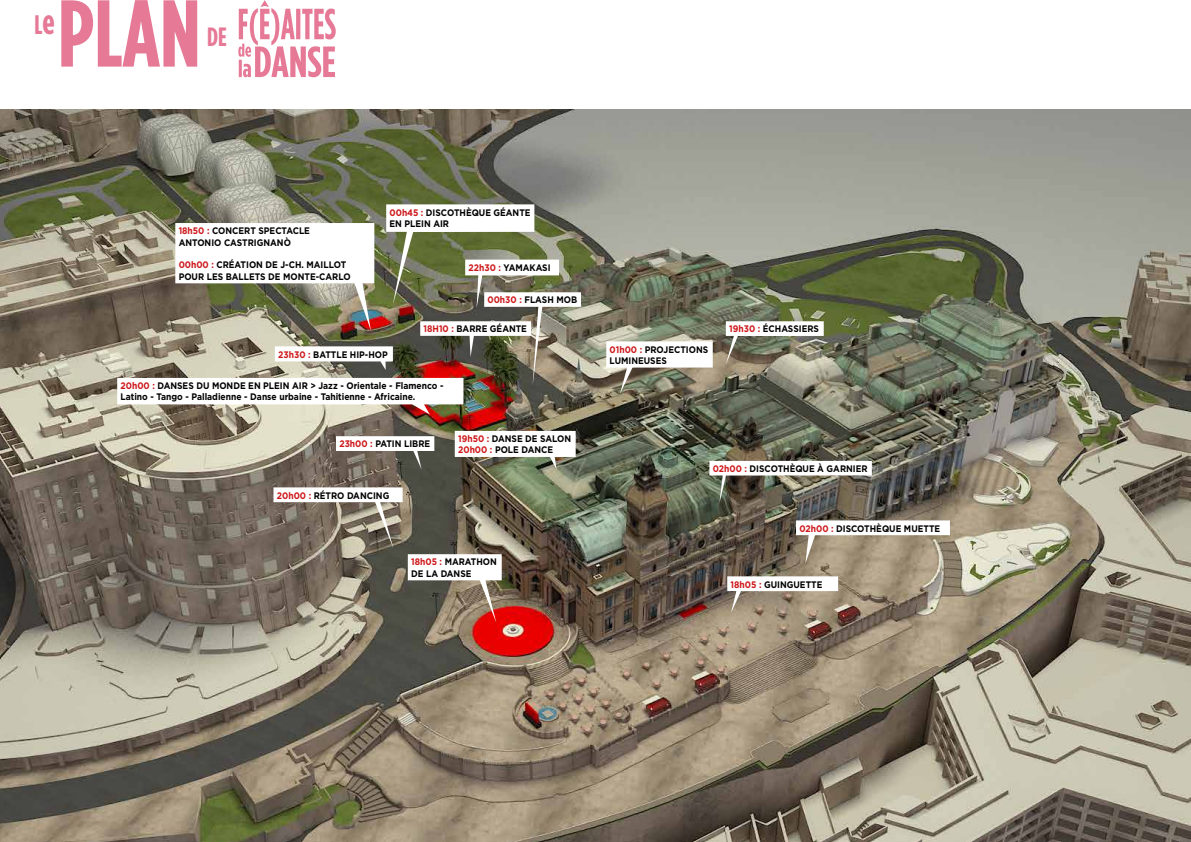
<style>
.page{position:relative;width:1191px;height:842px;background:#fff}
.page>*{position:absolute;margin:0;border:0;box-sizing:border-box;transform-origin:0 0}
.t1{font:700 94.7px "Gotham Condensed";color:#e67a96}
.t2{font:700 26.7px "Gotham Condensed";color:#e67a96}
.t3{font:700 26.4px "Gotham Condensed";color:#e67a96}
.t4{font:700 9.5px/11.4px "Gotham";color:#000;scale:.9 1}
.s1{font-size:34.7px}
.s2{color:#cd171a}
</style>
<div class="page">
<img style="left:0;top:109px;width:1191px;height:733px">
<svg style="left:408px;top:554px;width:94px;height:69px"></svg>
<svg style="left:455px;top:431px;width:120px;height:38px"></svg>
<svg style="left:336px;top:436px;width:98px;height:33px"></svg>
<svg style="left:273px;top:487px;width:130px;height:61px"></svg>
<img style="left:117px;top:204px;width:464px;height:210px">
<svg style="left:238px;top:0;width:98px;height:77px"></svg>
<svg style="left:726px;top:321px;width:97px;height:43px"></svg>
<img style="left:709px;top:461px;width:163px;height:43px">
<svg style="left:796px;top:520px;width:154px;height:44px"></svg>
<svg style="left:727px;top:576px;width:111px;height:37px"></svg>
<svg style="left:606px;top:341px;width:106px;height:53px"></svg>
<h1 class="t1" style="left:58px;top:-20px;width:144px">PLAN</h1>
<h2 class="t2" style="left:34px;top:10px;width:22px">L<span class="s1">e</span></h2>
<h3 class="t3" style="left:207px;top:22px;width:21px">DE</h3>
<p class="t4" style="left:389px;top:206px;width:158px"><span class="s2">00h45 :</span> DISCOTHÈQUE GÉANTE<br>EN PLEIN AIR</p>
<p class="t4" style="left:179px;top:225px;width:147px"><span class="s2">18h50 :</span> CONCERT SPECTACLE<br>ANTONIO CASTRIGNANÒ</p>
<p class="t4" style="left:179px;top:259px;width:193px"><span class="s2">00h00 :</span> CRÉATION DE J-CH. MAILLOT<br>POUR LES BALLETS DE MONTE-CARLO</p>
<p class="t4" style="left:468px;top:261px;width:93px"><span class="s2">22h30 :</span> YAMAKASI</p>
<p class="t4" style="left:487px;top:294px;width:101px"><span class="s2">00h30 :</span> FLASH MOB</p>
<p class="t4" style="left:423px;top:323px;width:116px"><span class="s2">18H10 :</span> BARRE GÉANTE</p>
<p class="t4" style="left:278px;top:348px;width:123px"><span class="s2">23h30 :</span> BATTLE HIP-HOP</p>
<p class="t4" style="left:121px;top:380px;width:360px"><span class="s2">20h00 :</span> DANSES DU MONDE EN PLEIN AIR &gt; Jazz - Orientale - Flamenco -<br>Latino - Tango - Palladienne - Danse urbaine - Tahitienne - Africaine.</p>
<p class="t4" style="left:339px;top:438px;width:102px"><span class="s2">23h00 :</span> PATIN LIBRE</p>
<p class="t4" style="left:277px;top:489px;width:126px"><span class="s2">20h00 :</span> RÉTRO DANCING</p>
<p class="t4" style="left:458px;top:433px;width:127px"><span class="s2">19h50 :</span> DANSE DE SALON<br><span class="s2">20h00 :</span> POLE DANCE</p>
<p class="t4" style="left:411px;top:556px;width:97px"><span class="s2">18h05 :</span> MARATHON<br>DE LA DANSE</p>
<p class="t4" style="left:609px;top:343px;width:111px"><span class="s2">01h00 :</span> PROJECTIONS<br>LUMINEUSES</p>
<p class="t4" style="left:729px;top:323px;width:101px"><span class="s2">19h30 :</span> ÉCHASSIERS</p>
<p class="t4" style="left:712px;top:463px;width:174px"><span class="s2">02h00 :</span> DISCOTHÈQUE À GARNIER</p>
<p class="t4" style="left:799px;top:522px;width:158px"><span class="s2">02h00 :</span> DISCOTHÈQUE MUETTE</p>
<p class="t4" style="left:730px;top:578px;width:103px"><span class="s2">18h05 :</span> GUINGUETTE</p>
</div>
